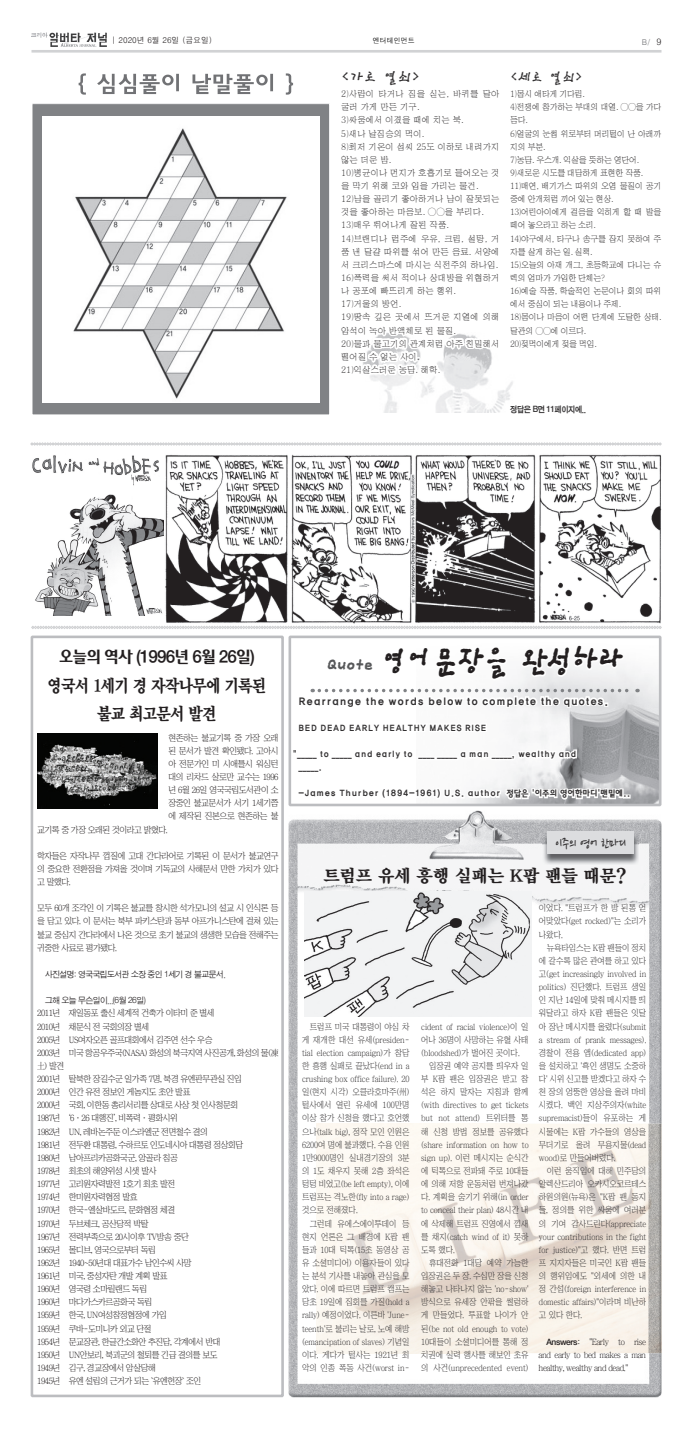
<style>
.page{position:relative;width:693px;height:1434px;background:#fff}
.page>*{position:absolute;margin:0;border:0;box-sizing:border-box;transform-origin:0 0}
.t1{font:37.62px "YDI Girl B";color:#231f20;scale:.9 1}
.t2{font:17.94px "YDI Girl M";color:#312f30}
.t3{font:17.5px/27.3px "YDIY Mj O360";letter-spacing:-.05em;color:#231f20;text-align:center;scale:.88 1}
.t4{font:17.5px "YDI2002";letter-spacing:-.05em;color:#231f20}
.t5{font:17.5px "YDIY Mj O360";letter-spacing:-.01em;color:#231f20}
.t6{font:17.5px "YDI Girl M";color:#312f30;scale:.95 1}
.t7{font:16.45px "Nanum Pen";letter-spacing:-.005em;color:#312f30;scale:.83 1}
.t8{font:10.5px "Haan Y Godic 25";color:#312f30;scale:.95 1}
.t9{font:8.92px/13.1px "HY Sin Mun Myeong Jo";letter-spacing:-.005em;color:#312f30;scale:.95 1}
.t10{font:8.75px/13.1px "Chosunilbo NM";letter-spacing:-.005em;color:#312f30;text-align:justify;scale:.93 1}
.t11{font:8.75px/13.1px "Chosunilbo NM";letter-spacing:-.05em;color:#231f20;text-align:justify}
.t12{font:8.75px/13.1px "HY Sin Mun Myeong Jo";letter-spacing:-.05em;color:#312f30;scale:.92 1}
.t13{font:8.75px/13.1px "Haan Y Godic 25";color:#312f30;scale:.91 1}
.t14{font:8.75px "Haan Y Godic 25";color:#312f30;scale:.95 1}
.t15{font:8.75px "Sand Jg";letter-spacing:-.05em;color:#231f20}
.t16{font:8.75px "Sand Kg";letter-spacing:-.05em;color:#312f30;scale:.92 1}
.t17{font:7.88px "H2 gtr M";color:#231f20}
.t18{font:7.88px "H2 gtr M";color:#6c6d70}
.t19{font:7px "H2 gtr M";color:#000}
.s1{font-size:8.75px;color:#231f20}
.s2{font-size:22.75px;color:#57585a}
.s3{font-family:"Sand Kg"}
</style>
<div class="page">
<img style="left:32px;top:32px;width:74px;height:3px">
<div style="left:31px;top:635px;width:253px;height:761px;border:3px solid #bcbdc0"></div>
<img style="left:483px;top:773px;width:175px;height:29px">
<svg style="left:298px;top:786px;width:333px;height:21px"></svg>
<img style="left:289px;top:810px;width:373px;height:586px">
<img style="left:316px;top:1123px;width:345px;height:229px">
<img style="left:543px;top:832px;width:96px;height:32px">
<div style="left:547px;top:831px;width:87px;height:22px;background:#dcdddf"></div>
<svg style="left:30px;top:35px;width:632px;height:738px"></svg>
<img style="left:305px;top:891px;width:226px;height:125px">
<img style="left:37px;top:734px;width:121px;height:74px">
<p class="t17" style="left:112px;top:36px;width:102px">| 2020년 6월 26일 (금요일)</p>
<p class="t19" style="left:373px;top:37px;width:43px">엔터테인먼트</p>
<p class="t18" style="left:642px;top:38px;width:21px">B/ <span class="s1">9</span></p>
<h2 class="t2" style="left:341px;top:68px;width:80px">&lt;가로 열쇠&gt;</h2>
<p class="t9" style="left:341px;top:87px;width:168px">2)사람이 타거나 짐을 싣는, 바퀴를 달아 굴러 가게 만든 기구.<br>3)싸움에서 이겼을 때에 치는 북.<br>5)새나 날짐승의 먹이.<br>8)최저 기온이 섭씨 25도 이하로 내려가지 않는 더운 밤.<br>10)병균이나 먼지가 호흡기로 들어오는 것 을 막기 위해 코와 입을 가리는 물건.<br>12)남을 골리기 좋아하거나 남이 잘못되는 것을 좋아하는 마음보. ○○을 부리다.<br>13)매우 뛰어나게 잘된 작품.<br>14)브랜디나 럼주에 우유, 크림, 설탕, 거 품 낸 달걀 따위를 섞어 만든 음료. 서양에 서 크리스마스에 마시는 식전주의 하나임.<br>16)폭력을 써서 적이나 상대방을 위협하거 나 공포에 빠뜨리게 하는 행위.<br>17)거울의 방언.<br>19)땅속 깊은 곳에서 뜨거운 지열에 의해 암석이 녹아 반액체로 된 물질.<br>20)물과 물고기의 관계처럼 아주 친밀해서 떨어질 수 없는 사이.<br>21)익살스러운 농담. 해학.</p>
<h3 class="t6" style="left:510px;top:69px;width:77px">&lt;세로 열쇠&gt;</h3>
<p class="t12" style="left:510px;top:87px;width:166px">1)몹시 애타게 기다림.<br>4)전쟁에 참가하는 부대의 대열. ○○을 가다 듬다.<br>6)얼굴의 눈썹 위로부터 머리털이 난 아래까 지의 부분.<br>7)농담. 우스개. 익살을 뜻하는 영단어.<br>9)새로운 시도를 대담하게 표현한 작품.<br>11)매연, 배기가스 따위의 오염 물질이 공기 중에 안개처럼 끼어 있는 현상.<br>13)어린아이에게 걸음을 익히게 할 때 발을 떼어 놓으라고 하는 소리.<br>14)야구에서, 타구나 송구를 잡지 못하여 주 자를 살게 하는 일. 실책.<br>15)오늘의 아재 개그, 초등학교에 다니는 슈 렉의 엄마가 가입한 단체는?<br>16)예술 작품, 학술적인 논문이나 회의 따위 에서 중심이 되는 내용이나 주제.<br>18)몸이나 마음이 어떤 단계에 도달한 상태. 달관의 ○○에 이르다.<br>20)젖먹이에게 젖을 먹임.</p>
<p class="t16" style="left:510px;top:405px;width:84px">정답은 B면 11페이지에..</p>
<h3 class="t4" style="left:59px;top:647px;width:198px">오늘의 역사 (1996년 6월 26일)</h3>
<h3 class="t3" style="left:47px;top:673px;width:250px">영국서 1세기 경 자작나무에 기록된 불교 최고문서 발견</h3>
<p class="t11" style="left:168px;top:730px;width:112px">현존하는 불교기록 중 가장 오래 된 문서가 발견 확인됐다. 고아시 아 전문가인 미 시애틀시 워싱턴 대의 리차드 살로만 교수는 1996 년 6월 26일 영국국립도서관이 소 장중인 불교문서가 서기 1세기쯤 에 제작된 진본으로 현존하는 불</p>
<p class="t11" style="left:37px;top:822px;width:132px">교기록 중 가장 오래된 것이라고 밝혔다.</p>
<p class="t11" style="left:37px;top:849px;width:243px">학자들은 자작나무 껍질에 고대 간다라어로 기록된 이 문서가 불교연구 의 중요한 전환점을 가져올 것이며 기독교의 사해문서 만한 가치가 있다 고 말했다.</p>
<p class="t11" style="left:37px;top:901px;width:243px">모두 60개 조각인 이 기록은 불교를 창시한 석가모니의 설교 시 인식론 등 을 담고 있다. 이 문서는 북부 파키스탄과 동부 아프가니스탄에 걸쳐 있는 불교 중심지 간다라에서 나온 것으로 초기 불교의 생생한 모습을 전해주는 귀중한 사료로 평가됐다.</p>
<p class="t15" style="left:45px;top:969px;width:182px">사진설명: 영국국립도서관 소장 중인 1세기 경 불교문서.</p>
<p class="t15" style="left:45px;top:996px;width:102px">그해 오늘 무슨일이...(6월 26일)</p>
<p class="t11" style="left:37px;top:1006px;width:243px;text-align:left">2011년 재일동포 출신 세계적 건축가 이타미 준 별세<br>2010년 채문식 전 국회의장 별세<br>2005년 US여자오픈 골프대회에서 김주연 선수 우승<br>2003년 미국 항공우주국(NASA) 화성의 북극지역 사진공개, 화성의 물(凍土) 발견<br>2001년 탈북한 장길수군 일가족 7명, 북경 유엔판무관실 진입<br>2000년 인간 유전 정보인 게놈지도 초안 발표<br>2000년 국회, 이한동 총리서리를 상대로 사상 첫 인사청문회<br>1987년 ‘6ㆍ26 대행진’, 비폭력ㆍ평화시위<br>1982년 UN, 레바논주둔 이스라엘군 전면철수 결의<br>1981년 전두환 대통령, 수하르토 인도네시아 대통령 정상회담<br>1980년 남아프리카공화국군, 앙골라 침공<br>1978년 최초의 해양위성 시샛 발사<br>1977년 고리원자력발전 1호기 최초 발전<br>1974년 한미원자력협정 발효<br>1970년 한국-엘살바도르, 문화협정 체결<br>1970년 두브체크, 공산당적 박탈<br>1967년 전력부족으로 20시이후 TV방송 중단<br>1965년 몰디브, 영국으로부터 독립<br>1962년 1940~50년대 대표가수 남인수씨 사망<br>1961년 미국, 중성자탄 개발 계획 발표<br>1960년 영국령 소마릴랜드 독립<br>1960년 마다가스카르공화국 독립<br>1959년 한국, UN여성참정협정에 가입<br>1959년 쿠바-도미니카 외교 단절<br>1954년 문교장관, 한글간소화안 추진담, 각계에서 반대<br>1950년 UN안보리, 북괴군의 철퇴를 긴급 결의를 보도<br>1949년 김구, 경교장에서 암살당해<br>1945년 유엔 설립의 근거가 되는 `유엔헌장` 조인</p>
<h1 class="t1" style="left:326px;top:641px;width:331px"><span class="s2">Quote</span> 영어문장을 완성하라</h1>
<p class="t8" style="left:298px;top:692px;width:328px">Rearrange the words below to complete the quotes.</p>
<p class="t13" style="left:298px;top:720px;width:209px">BED DEAD EARLY HEALTHY MAKES RISE</p>
<p class="t13" style="left:299px;top:746px;width:307px;text-indent:-6px">"_____ to _____ and early to ____ _____ a man _____, wealthy and _____.</p>
<p class="t14" style="left:298px;top:786px;width:351px">-James Thurber (1894-1961) U.S. author 정답은 '이주의 영어한마디'맨밑에..</p>
<h3 class="t7" style="left:555px;top:836px;width:87px">이주의 영어 한마디</h3>
<h3 class="t5" style="left:323px;top:867px;width:305px">트럼프 유세 흥행 실패는 K팝 팬들 때문?</h3>
<p class="t10" style="left:302px;top:1019px;width:117px;text-indent:8px">트럼프 미국 대통령이 야심 차 게 재개한 대선 유세(presiden&shy;tial election campaign)가 참담 한 흥행 실패로 끝났다(end in a crushing box office failure). 20 일(현지 시각) 오클라호마주(州) 털사에서 열린 유세에 100만명 이상 참가 신청을 했다고 호언했 으나(talk big), 정작 모인 인원은 6200여 명에 불과했다. 수용 인원 1만9000명인 실내경기장의 3분 의 1도 채우지 못해 2층 좌석은 텅텅 비었고(be left empty), 이에 트럼프는 격노한(fly into a rage) 것으로 전해졌다.</p>
<p class="t10" style="left:302px;top:1216px;width:117px;text-indent:8px">그런데 유에스에이투데이 등 현지 언론은 그 배경에 K팝 팬 들과 10대 틱톡(15초 동영상 공 유 소셜미디어) 이용자들이 있다 는 분석 기사를 내놓아 관심을 모 았다. 이에 따르면 트럼프 캠프는 당초 19일에 집회를 가질(hold a rally) 예정이었다. 이른바 'June&shy;teenth'로 불리는 날로, 노예 해방 (emancipation of slaves) 기념일 이다. 게다가 털사는 1921년 최 악의 인종 폭동 사건(worst in-</p>
<p class="t10" style="left:421px;top:1019px;width:117px">cident of racial violence)이 일 어나 36명이 사망하는 유혈 사태 (bloodshed)가 벌어진 곳이다.</p>
<p class="t10" style="left:421px;top:1059px;width:117px;text-indent:8px">입장권 예약 공지를 띄우자 일 부 K팝 팬은 입장권은 받고 참 석은 하지 말자는 지침과 함께 (with directives to get tickets but not attend) 트위터를 통 해 신청 방법 정보를 공유했다 (share information on how to sign up). 이런 메시지는 순식간 에 틱톡으로 전파돼 주로 10대들 에 의해 저항 운동처럼 번져나갔 다. 계획을 숨기기 위해(in order to conceal their plan) 48시간 내 에 삭제해 트럼프 진영에서 낌새 를 채지(catch wind of it) 못하 도록 했다.</p>
<p class="t10" style="left:421px;top:1255px;width:117px;text-indent:8px">휴대전화 1대당 예약 가능한 입장권은 두 장. 수십만 장을 신청 해놓고 나타나지 않는 'no-show' 방식으로 유세장 안팎을 썰렁하 게 만들었다. 투표할 나이가 안 된(be not old enough to vote)<br>10대들이 소셜미디어를 통해 정 치권에 실력 행사를 해보인 초유 의 사건(unprecedented event)</p>
<p class="t10" style="left:539px;top:901px;width:117px">이었다. "트럼프가 한 방 된통 얻 어맞았다(get rocked)"는 소리가 나왔다.</p>
<p class="t10" style="left:539px;top:940px;width:117px;text-indent:8px">뉴욕타임스는 K팝 팬들이 정치 에 갈수록 많은 관여를 하고 있다 고(get increasingly involved in politics) 진단했다. 트럼프 생일 인 지난 14일에 맞춰 메시지를 띄 워달라고 하자 K팝 팬들은 잇달 아 장난 메시지를 올렸다(submit a stream of prank messages). 경찰이 전용 앱(dedicated app) 을 설치하고 '흑인 생명도 소중하 다' 시위 신고를 받겠다고 하자 수 천 장의 엉뚱한 영상을 올려 마비 시켰다. 백인 지상주의자(white supremacist)들이 유포하는 게 시물에는 K팝 가수들의 영상을 무더기로 올려 무용지물(dead wood)로 만들어버렸다.</p>
<p class="t10" style="left:539px;top:1164px;width:117px;text-indent:8px">이런 움직임에 대해 민주당의 알렉산드리아 오카시오코르테스 하원의원(뉴욕)은 "K팝 팬 동지 들, 정의를 위한 싸움에 여러분 의 기여 감사드린다(appreciate your contributions in the fight for justice)"고 했다. 반면 트럼 프 지지자들은 미국인 K팝 팬들 의 행위임에도 "외세에 의한 내 정 간섭(foreign interference in domestic affairs)"이라며 비난하 고 있다 한다.</p>
<p class="t11" style="left:539px;top:1334px;width:109px;text-indent:8px"><span class="s3">Answers</span>: "Early to rise and early to bed makes a man healthy, wealthy and dead."</p>
</div>
